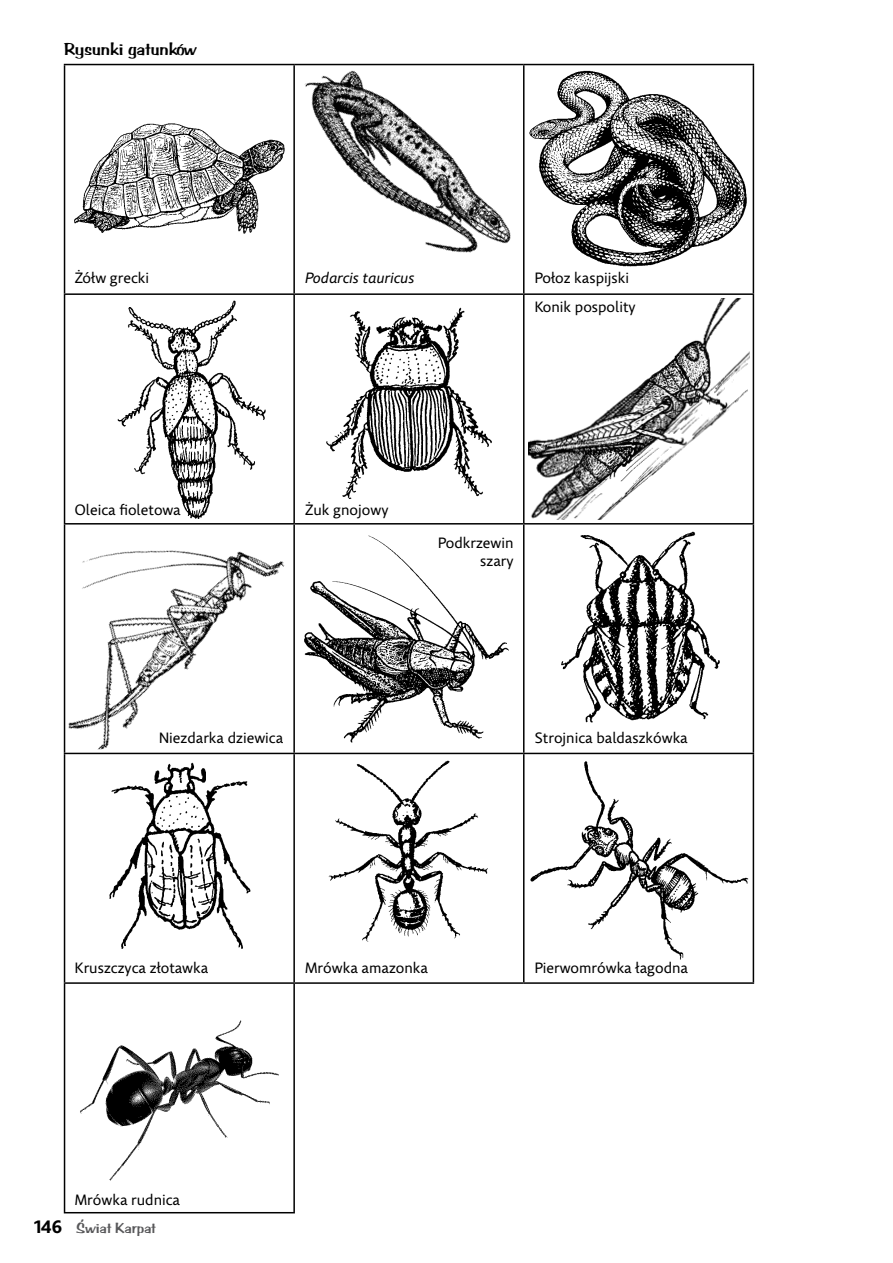
<style>
.page{position:relative;width:893px;height:1263px;background:#fff}
.page>*{position:absolute;margin:0;border:0;box-sizing:border-box;transform-origin:0 0}
.t1{font:18px "Arab Bru D";color:#000}
.t2{font:15px/18px "Comenia Sans";color:#000;text-align:right}
.t3{font:italic 15px "Comenia Sans";color:#000}
.t4{font:15px "Arab Bru D";color:#58585a}
.s1{font-family:"Comenia Sans";font-weight:700;font-size:18px;color:#000}
</style>
<div class="page">
<hr style="left:64px;top:64px;width:230px;height:1px;background:#000">
<hr style="left:64px;top:65px;width:1px;height:228px;background:#000">
<hr style="left:294px;top:64px;width:230px;height:1px;background:#000">
<hr style="left:293px;top:65px;width:2px;height:228px;background:#000">
<hr style="left:524px;top:64px;width:230px;height:1px;background:#000">
<hr style="left:523px;top:65px;width:1px;height:228px;background:#000">
<hr style="left:753px;top:65px;width:1px;height:228px;background:#000">
<hr style="left:64px;top:293px;width:230px;height:2px;background:#000">
<hr style="left:64px;top:295px;width:1px;height:228px;background:#000">
<hr style="left:294px;top:293px;width:230px;height:2px;background:#000">
<hr style="left:293px;top:295px;width:2px;height:228px;background:#000">
<hr style="left:524px;top:293px;width:230px;height:2px;background:#000">
<hr style="left:523px;top:295px;width:1px;height:228px;background:#000">
<hr style="left:753px;top:295px;width:1px;height:228px;background:#000">
<hr style="left:64px;top:523px;width:230px;height:1px;background:#000">
<hr style="left:64px;top:524px;width:1px;height:229px;background:#000">
<hr style="left:294px;top:523px;width:230px;height:1px;background:#000">
<hr style="left:293px;top:524px;width:2px;height:229px;background:#000">
<hr style="left:524px;top:523px;width:230px;height:1px;background:#000">
<hr style="left:523px;top:524px;width:1px;height:229px;background:#000">
<hr style="left:753px;top:524px;width:1px;height:229px;background:#000">
<hr style="left:64px;top:753px;width:230px;height:1px;background:#000">
<hr style="left:64px;top:754px;width:1px;height:228px;background:#000">
<hr style="left:294px;top:753px;width:230px;height:1px;background:#000">
<hr style="left:293px;top:754px;width:2px;height:228px;background:#000">
<hr style="left:524px;top:753px;width:230px;height:1px;background:#000">
<hr style="left:523px;top:754px;width:1px;height:228px;background:#000">
<hr style="left:753px;top:754px;width:1px;height:228px;background:#000">
<hr style="left:64px;top:982px;width:230px;height:2px;background:#000">
<hr style="left:64px;top:984px;width:1px;height:228px;background:#000">
<hr style="left:294px;top:982px;width:230px;height:2px;background:#000">
<hr style="left:293px;top:984px;width:2px;height:228px;background:#000">
<hr style="left:524px;top:982px;width:230px;height:2px;background:#000">
<hr style="left:64px;top:1212px;width:231px;height:1px;background:#000">
<img style="left:74px;top:123px;width:211px;height:111px">
<img style="left:304px;top:70px;width:207px;height:183px">
<img style="left:529px;top:70px;width:218px;height:197px">
<img style="left:117px;top:300px;width:149px;height:219px">
<img style="left:326px;top:307px;width:166px;height:192px">
<img style="left:528px;top:298px;width:221px;height:221px">
<img style="left:69px;top:550px;width:216px;height:199px">
<img style="left:304px;top:535px;width:205px;height:208px">
<img style="left:561px;top:531px;width:159px;height:192px">
<img style="left:109px;top:762px;width:142px;height:187px">
<img style="left:328px;top:760px;width:160px;height:182px">
<img style="left:530px;top:761px;width:219px;height:199px">
<img style="left:80px;top:1020px;width:199px;height:161px">
<p class="t1" style="left:64px;top:38px;width:134px">Rysunki gatunków</p>
<p class="t2" style="left:75px;top:270px;width:76px">Żółw grecki</p>
<p class="t3" style="left:305px;top:269px;width:111px">Podarcis tauricus</p>
<p class="t2" style="left:535px;top:270px;width:96px">Połoz kaspijski</p>
<p class="t2" style="left:535px;top:298px;width:103px">Konik pospolity</p>
<p class="t2" style="left:75px;top:501px;width:107px">Oleica fioletowa</p>
<p class="t2" style="left:305px;top:501px;width:85px">Żuk gnojowy</p>
<p class="t2" style="left:438px;top:534px;width:77px">Podkrzewin szary</p>
<p class="t2" style="left:159px;top:729px;width:126px">Niezdarka dziewica</p>
<p class="t2" style="left:535px;top:729px;width:155px">Strojnica baldaszkówka</p>
<p class="t2" style="left:75px;top:959px;width:135px">Kruszczyca złotawka</p>
<p class="t2" style="left:305px;top:959px;width:124px">Mrówka amazonka</p>
<p class="t2" style="left:535px;top:959px;width:155px">Pierwomrówka łagodna</p>
<p class="t2" style="left:75px;top:1191px;width:107px">Mrówka rudnica</p>
<p class="t4" style="left:80px;top:1207px;width:5px">‚</p>
<p class="t4" style="left:34px;top:1219px;width:124px"><span class="s1">146</span> Swiat Karpat</p>
</div>
